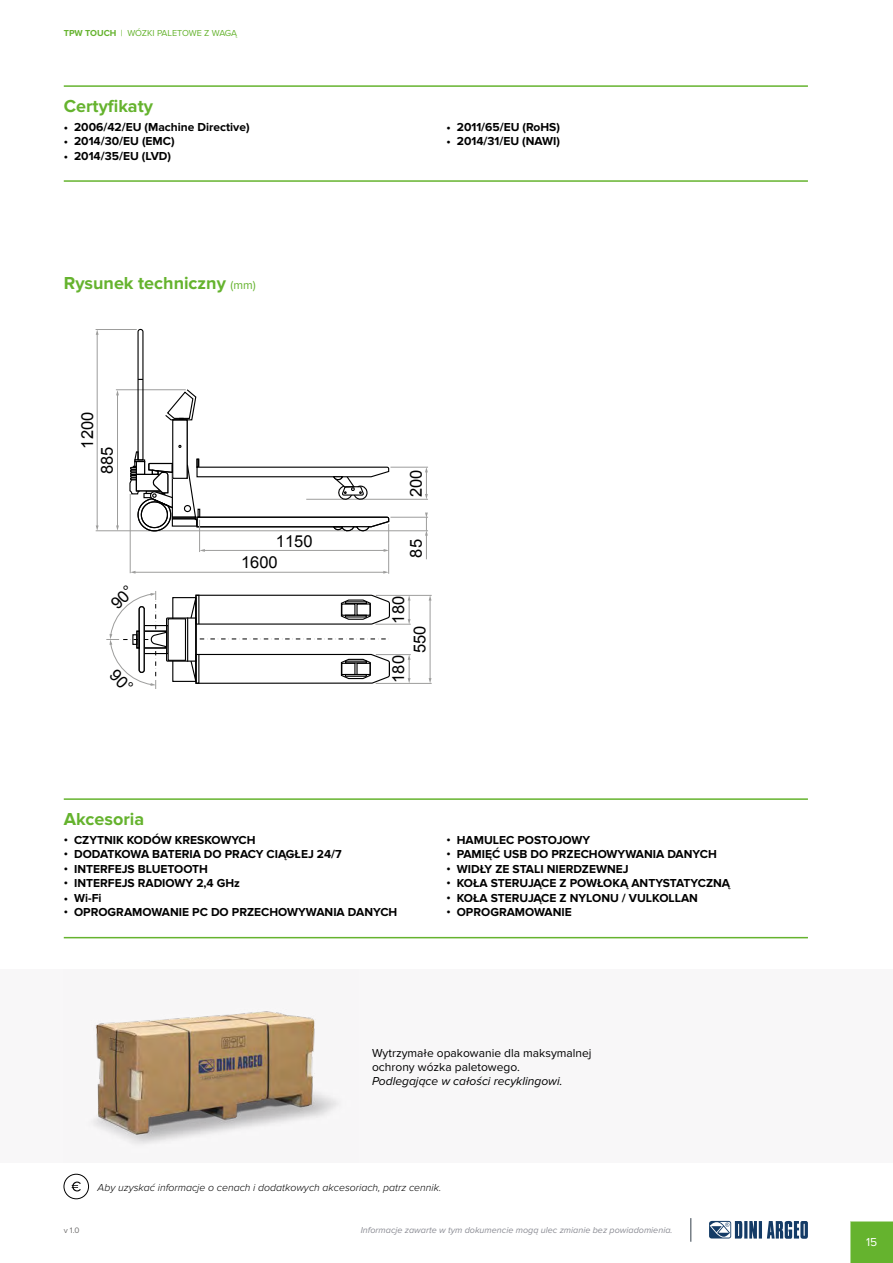
<style>
.page{position:relative;width:893px;height:1263px;background:#fff}
.page>*{position:absolute;margin:0;border:0;box-sizing:border-box;transform-origin:0 0}
.t1{font:700 18px "Proxima Nova";color:#65b32e}
.t2{font:16.5px/19.6px "Arial";color:#000}
.t3{font:700 12px "Proxima Nova";color:#000}
.t4{font:12px/14.4px "Proxima Nova";color:#000}
.t5{font:italic 12px "Proxima Nova";color:#000}
.t6{font:12px "Proxima Nova";color:#fff}
.t7{font:italic 300 10.5px "Proxima Nova";color:#000}
.t8{font:italic 9px "Proxima Nova";color:#8b8c94}
.t9{font:9px "Proxima Nova";letter-spacing:-.02em;color:#65b32e}
.t10{font:700 9px "Proxima Nova";color:#65b32e}
.t11{font:8.25px "Proxima Nova";color:#706f6f}
.s1{font-weight:700}
.s2{font-weight:400;font-size:12px}
</style>
<div class="page">
<div style="left:850px;top:1221px;width:43px;height:42px;background:#65b32e"></div>
<svg style="left:690px;top:1218px;width:1px;height:24px"></svg>
<svg style="left:709px;top:1221px;width:48px;height:17px"></svg>
<hr style="left:759px;top:1221px;width:3px;height:17px;background:#143b66">
<svg style="left:767px;top:1220px;width:41px;height:19px"></svg>
<div style="left:0;top:969px;width:893px;height:194px;background:#f8f7f8"></div>
<div style="left:64px;top:1174px;width:25px;height:25px;border:1px solid #000;border-radius:50%"></div>
<svg style="left:72px;top:1181px;width:9px;height:10px"></svg>
<img style="left:94px;top:1011px;width:243px;height:133px">
<hr style="left:388px;top:524px;width:1px;height:50px;background:#9d9d9c">
<hr style="left:96px;top:329px;width:41px;height:1px;background:#9d9d9c">
<hr style="left:96px;top:530px;width:332px;height:1px;background:#9d9d9c">
<hr style="left:306px;top:499px;width:122px;height:1px;background:#9d9d9c">
<hr style="left:390px;top:467px;width:38px;height:1px;background:#9d9d9c">
<hr style="left:390px;top:517px;width:38px;height:1px;background:#9d9d9c">
<hr style="left:116px;top:389px;width:70px;height:1px;background:#9d9d9c">
<hr style="left:204px;top:550px;width:181px;height:1px;background:#9d9d9c">
<hr style="left:199px;top:520px;width:1px;height:32px;background:#9d9d9c">
<hr style="left:97px;top:334px;width:1px;height:192px;background:#9d9d9c">
<svg style="left:96px;top:525px;width:3px;height:6px"></svg>
<hr style="left:117px;top:394px;width:1px;height:132px;background:#9d9d9c">
<svg style="left:116px;top:390px;width:3px;height:5px"></svg>
<svg style="left:116px;top:525px;width:3px;height:6px"></svg>
<hr style="left:135px;top:572px;width:249px;height:1px;background:#9d9d9c">
<svg style="left:383px;top:571px;width:6px;height:3px"></svg>
<hr style="left:130px;top:494px;width:1px;height:79px;background:#9d9d9c">
<svg style="left:425px;top:467px;width:3px;height:32px"></svg>
<svg style="left:425px;top:512px;width:3px;height:47px"></svg>
<hr style="left:376px;top:683px;width:56px;height:1px;background:#9d9d9c">
<hr style="left:376px;top:595px;width:56px;height:1px;background:#9d9d9c">
<svg style="left:408px;top:655px;width:3px;height:28px"></svg>
<hr style="left:376px;top:654px;width:35px;height:1px;background:#9d9d9c">
<svg style="left:408px;top:595px;width:3px;height:29px"></svg>
<hr style="left:375px;top:624px;width:36px;height:1px;background:#9d9d9c">
<hr style="left:430px;top:599px;width:1px;height:80px;background:#9d9d9c">
<svg style="left:129px;top:328px;width:261px;height:204px"></svg>
<hr style="left:64px;top:798px;width:744px;height:2px;background:#65b32e">
<hr style="left:64px;top:937px;width:744px;height:1px;background:#65b32e">
<hr style="left:64px;top:85px;width:744px;height:2px;background:#65b32e">
<hr style="left:64px;top:180px;width:744px;height:2px;background:#65b32e">
<svg style="left:106px;top:591px;width:285px;height:98px"></svg>
<p class="t10" style="left:64px;top:28px;width:8px">TPW</p>
<p class="t9" style="left:85px;top:28px;width:144px"><span class="s1">TOUCH</span> | WÓZKI PALETOWE Z WAGĄ</p>
<h1 class="t1" style="left:64px;top:96px;width:91px">CERTYFIKATY</h1>
<p class="t3" style="left:64px;top:120px;width:187px">• 2006/42/EU (MACHINE DIRECTIVE)</p>
<p class="t3" style="left:64px;top:134px;width:112px">• 2014/30/EU (EMC)</p>
<p class="t3" style="left:64px;top:149px;width:109px">• 2014/35/EU (LVD)</p>
<h1 class="t1" style="left:64px;top:272px;width:194px">RYSUNEK TECHNICZNY <span class="s2">(mm)</span></h1>
<h2 class="t2" style="left:78px;top:474px;width:64px;text-indent:26px;rotate:-90deg">1200<br>885</h2>
<h2 class="t2" style="left:276px;top:531px;width:38px">1150</h2>
<h2 class="t2" style="left:241px;top:552px;width:38px">1600</h2>
<p class="t3" style="left:446px;top:120px;width:115px">• 2011/65/EU (ROHS)</p>
<p class="t3" style="left:446px;top:134px;width:115px">• 2014/31/EU (NAWI)</p>
<h2 class="t2" style="left:406px;top:497px;width:29px;rotate:-90deg">200</h2>
<h2 class="t2" style="left:406px;top:558px;width:20px;rotate:-90deg">85</h2>
<h2 class="t2" style="left:389px;top:623px;width:29px;rotate:-90deg">180</h2>
<h2 class="t2" style="left:389px;top:683px;width:29px;rotate:-90deg">180</h2>
<h2 class="t2" style="left:410px;top:653px;width:29px;rotate:-90deg">550</h2>
<h1 class="t1" style="left:64px;top:809px;width:82px">AKCESORIA</h1>
<p class="t3" style="left:64px;top:833px;width:177px">• CZYTNIK KODÓW KRESKOWYCH</p>
<p class="t3" style="left:64px;top:847px;width:20px">• DODATKOWA</p>
<p class="t3" style="left:152px;top:847px;width:16px">BATERIA</p>
<p class="t3" style="left:204px;top:847px;width:30px">DO PRA</p>
<p class="t3" style="left:248px;top:847px;width:95px">CY CIĄGŁEJ 24/7</p>
<p class="t3" style="left:64px;top:862px;width:144px">• INTERFEJS BLUETOOTH</p>
<p class="t3" style="left:64px;top:876px;width:178px">• INTERFEJS RADIOWY 2,4 GHZ</p>
<p class="t3" style="left:64px;top:891px;width:39px">• WI-FI</p>
<p class="t3" style="left:64px;top:905px;width:20px">• OPROGRA</p>
<p class="t3" style="left:132px;top:905px;width:21px">MOWA</p>
<p class="t3" style="left:170px;top:905px;width:70px">NIE PC DO PRZE</p>
<p class="t3" style="left:261px;top:905px;width:138px">CHOWYWANIA DANYCH</p>
<p class="t3" style="left:446px;top:833px;width:144px">• HAMU LEC POSTOJOWY</p>
<p class="t3" style="left:446px;top:847px;width:247px">• PAMIĘĆ USB DO PRZECHOWYWANIA DANYCH</p>
<p class="t3" style="left:446px;top:862px;width:184px">• WIDŁY ZE STALI NIERDZEWNEJ</p>
<p class="t3" style="left:446px;top:876px;width:285px">• KOŁA STERUJĄC E Z POWŁOKĄ ANTYSTATYCZNĄ</p>
<p class="t3" style="left:446px;top:891px;width:251px">• KOŁA STERUJĄCE Z NYLONU / VULKOLLAN</p>
<p class="t3" style="left:446px;top:905px;width:127px">• OPROGRAMOWANIE</p>
<p class="t4" style="left:372px;top:1045px;width:221px">Wytrzymałe opakowanie dla maksymalnej ochrony wózka paletowego.</p>
<p class="t5" style="left:372px;top:1075px;width:192px">Podlegające w całości recyklingowi.</p>
<p class="t11" style="left:64px;top:1225px;width:17px">v 1.0</p>
<p class="t7" style="left:98px;top:1182px;width:345px">Aby uzyskać informacje o cenach i dodatkowych akcesoriach, patrz cennik.</p>
<p class="t8" style="left:361px;top:1225px;width:313px">Informacje zawarte w tym dokumencie mogą ulec zmianie bez powiadomienia.</p>
<p class="t6" style="left:866px;top:1235px;width:13px">15</p>
</div>
